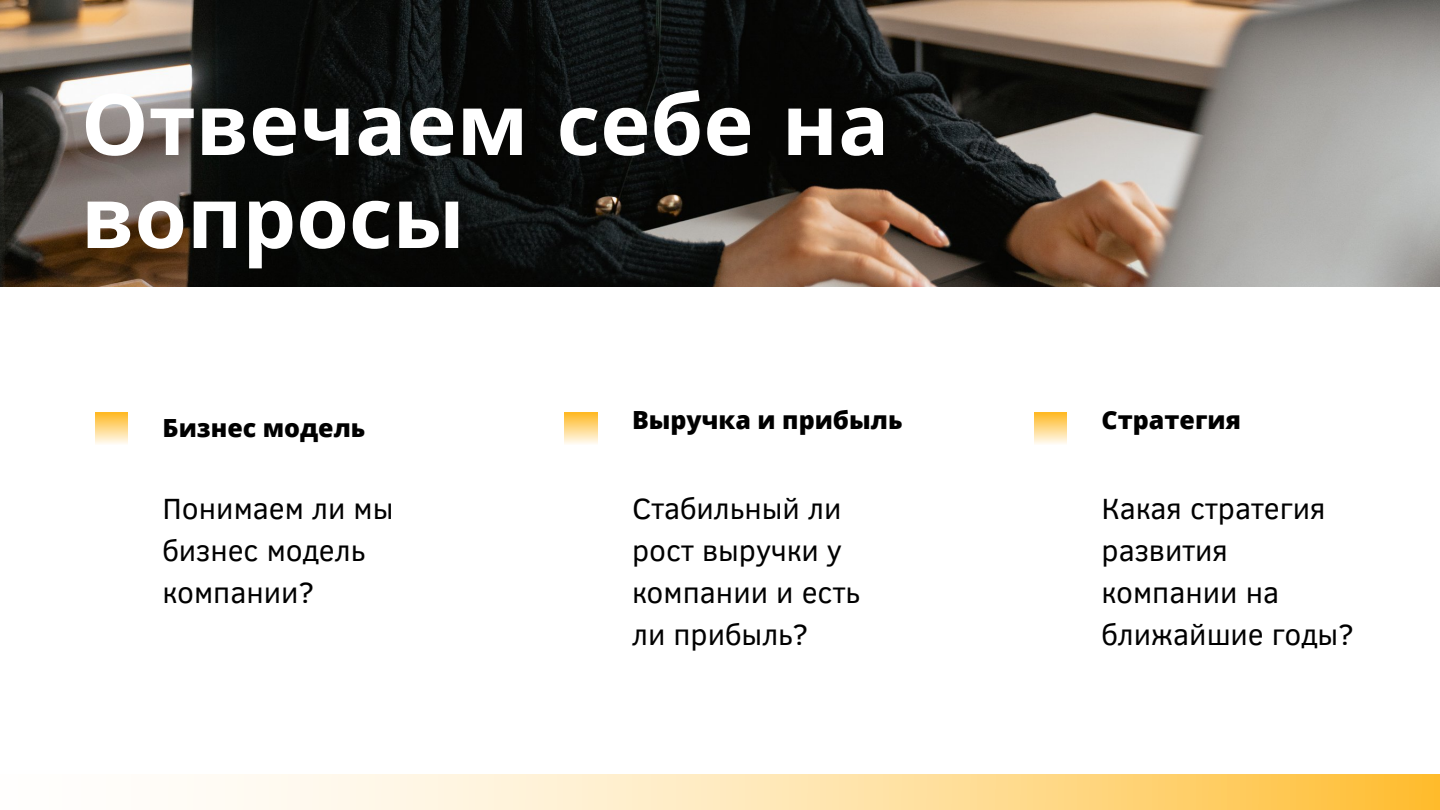
<style>
.page{position:relative;width:1440px;height:810px;background:#fff}
.page>*{position:absolute;margin:0;border:0;box-sizing:border-box;transform-origin:0 0}
.t1{font:700 85px/93px "Noto Sans";color:#fff}
.t2{font:30px/42px "Clear Sans";color:#000}
.t3{font:800 25px "Open Sans";color:#000}
</style>
<div class="page">
<img style="left:0;top:0;width:1440px;height:287px">
<svg style="left:95px;top:412px;width:33px;height:32px"></svg>
<svg style="left:565px;top:412px;width:32px;height:32px"></svg>
<svg style="left:1034px;top:412px;width:33px;height:32px"></svg>
<svg style="left:206px;top:774px;width:1234px;height:36px;background:#ffe2a5"></svg>
<p class="t1" style="left:81px;top:76px;width:810px">Отвечаем себе на вопросы</p>
<p class="t3" style="left:163px;top:410px;width:204px">Бизнес модель</p>
<p class="t3" style="left:632px;top:403px;width:272px">Выручка и прибыль</p>
<p class="t3" style="left:1102px;top:403px;width:141px">Стратегия</p>
<p class="t2" style="left:163px;top:486px;width:233px">Понимаем ли мы бизнес модель компании?</p>
<p class="t2" style="left:632px;top:486px;width:229px">Стабильный ли рост выручки у компании и есть ли прибыль?</p>
<p class="t2" style="left:1102px;top:486px;width:254px">Какая стратегия развития компании на ближайшие годы?</p>
</div>
